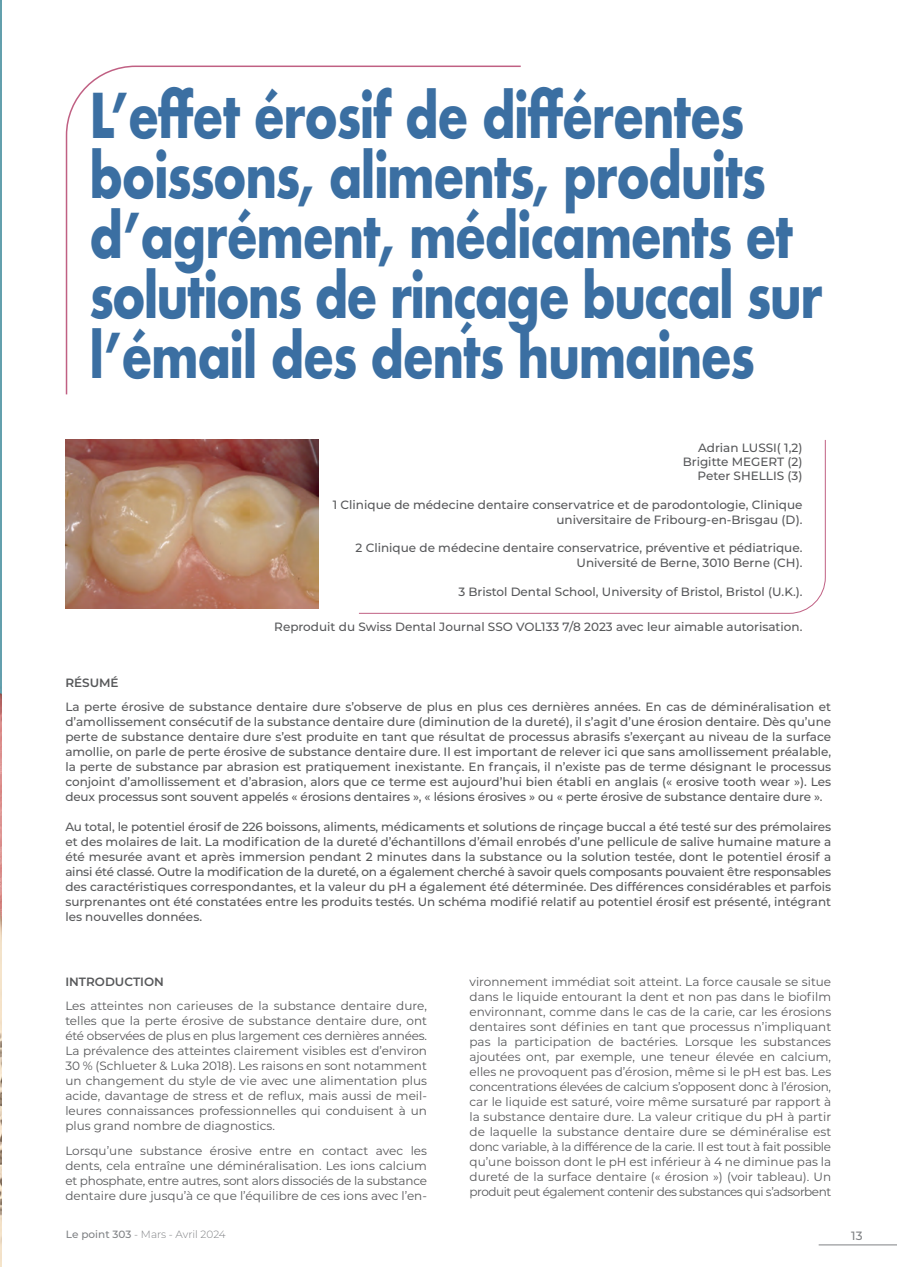
<style>
.page{position:relative;width:897px;height:1267px;background:#fff}
.page>*{position:absolute;margin:0;border:0;box-sizing:border-box;transform-origin:0 0}
.t1{font:700 60px/60px "Futura";letter-spacing:-.03em;color:#3b6fa2;scale:.8 1}
.t2{font:500 12px/15px "Montserrat";color:#57585a;text-align:right}
.t3{font:12px/15px "Montserrat";color:#57585a;text-align:justify}
.t4{font:600 12px "Montserrat";color:#57585a}
.t5{font:500 12px "Montserrat";color:#808285}
.t6{font:300 10.5px "Montserrat";letter-spacing:-.005em;color:#808285}
.s1{font-weight:500}
</style>
<div class="page">
<hr style="left:818px;top:1244px;width:78px;height:1px;background:#808285">
<svg style="left:65px;top:65px;width:456px;height:330px"></svg>
<svg style="left:359px;top:440px;width:467px;height:174px"></svg>
<img style="left:66px;top:440px;width:253px;height:168px">
<img style="left:0;top:3px;width:2px;height:1261px">
<h1 class="t1" style="left:90px;top:85px;width:918px">L’effet érosif de différentes boissons, aliments, produits d’agrément, médicaments et solutions de rinçage buccal sur l’émail des dents humaines</h1>
<p class="t2" style="left:682px;top:439px;width:121px;line-height:14.4px">Adrian LUSSI( 1,2)<br>Brigitte MEGERT (2)<br>Peter SHELLIS (3)</p>
<p class="t2" style="left:333px;top:497px;width:471px;line-height:14.4px">1 Clinique de médecine dentaire conservatrice et de parodontologie, Clinique universitaire de Fribourg-en-Brisgau (D).</p>
<p class="t2" style="left:355px;top:540px;width:448px;line-height:14.4px">2 Clinique de médecine dentaire conservatrice, préventive et pédiatrique.<br>Université de Berne, 3010 Berne (CH).</p>
<p class="t2" style="left:458px;top:583px;width:345px">3 Bristol Dental School, University of Bristol, Bristol (U.K.).</p>
<p class="t2" style="left:274px;top:618px;width:529px">Reproduit du Swiss Dental Journal SSO VOL133 7/8 2023 avec leur aimable autorisation.</p>
<p class="t4" style="left:65px;top:674px;width:55px">RÉSUMÉ</p>
<p class="t2" style="left:65px;top:698px;width:767px;text-align:justify">La perte érosive de substance dentaire dure s’observe de plus en plus ces dernières années. En cas de déminéralisation et d’amollissement consécutif de la substance dentaire dure (diminution de la dureté), il s’agit d’une érosion dentaire. Dès qu’une perte de substance dentaire dure s’est produite en tant que résultat de processus abrasifs s’exerçant au niveau de la surface amollie, on parle de perte érosive de substance dentaire dure. Il est important de relever ici que sans amollissement préalable, la perte de substance par abrasion est pratiquement inexistante. En français, il n’existe pas de terme désignant le processus conjoint d’amollissement et d’abrasion, alors que ce terme est aujourd’hui bien établi en anglais (« erosive tooth wear »). Les deux processus sont souvent appelés « érosions dentaires », « lésions érosives » ou « perte érosive de substance dentaire dure ».</p>
<p class="t2" style="left:65px;top:818px;width:767px;text-align:justify">Au total, le potentiel érosif de 226 boissons, aliments, médicaments et solutions de rinçage buccal a été testé sur des prémolaires et des molaires de lait. La modification de la dureté d’échantillons d’émail enrobés d’une pellicule de salive humaine mature a été mesurée avant et après immersion pendant 2 minutes dans la substance ou la solution testée, dont le potentiel érosif a ainsi été classé. Outre la modification de la dureté, on a également cherché à savoir quels composants pouvaient être responsables des caractéristiques correspondantes, et la valeur du pH a également été déterminée. Des différences considérables et parfois surprenantes ont été constatées entre les produits testés. Un schéma modifié relatif au potentiel érosif est présenté, intégrant les nouvelles données.</p>
<p class="t4" style="left:65px;top:972px;width:100px">INTRODUCTION</p>
<p class="t3" style="left:65px;top:997px;width:363px">Les atteintes non carieuses de la substance dentaire dure, telles que la perte érosive de substance dentaire dure, ont été observées de plus en plus largement ces dernières années.<br>La prévalence des atteintes clairement visibles est d’environ 30 % (Schlueter &amp; Luka 2018). Les raisons en sont notamment un changement du style de vie avec une alimentation plus acide, davantage de stress et de reflux, mais aussi de meil&shy;leures connaissances professionnelles qui conduisent à un plus grand nombre de diagnostics.</p>
<p class="t3" style="left:65px;top:1142px;width:363px">Lorsqu’une substance érosive entre en contact avec les dents, cela entraîne une déminéralisation. Les ions calcium et phosphate, entre autres, sont alors dissociés de la substance dentaire dure jusqu’à ce que l’équilibre de ces ions avec l’en-</p>
<p class="t3" style="left:469px;top:973px;width:363px">vironnement immédiat soit atteint. La force causale se situe dans le liquide entourant la dent et non pas dans le biofilm environnant, comme dans le cas de la carie, car les érosions dentaires sont définies en tant que processus n’impliquant pas la participation de bactéries. Lorsque les substances ajoutées ont, par exemple, une teneur élevée en calcium, elles ne provoquent pas d’érosion, même si le pH est bas. Les concentrations élevées de calcium s’opposent donc à l’érosion, car le liquide est saturé, voire même sursaturé par rapport à la substance dentaire dure. La valeur critique du pH à partir de laquelle la substance dentaire dure se déminéralise est donc variable, à la différence de la carie. Il est tout à fait possible qu’une boisson dont le pH est inférieur à 4 ne diminue pas la dureté de la surface dentaire (« érosion ») (voir tableau). Un produit peut également contenir des substances qui s’adsorbent</p>
<p class="t6" style="left:66px;top:1227px;width:161px"><span class="s1">Le point 303</span> - Mars - Avril 2024</p>
<p class="t5" style="left:851px;top:1226px;width:13px">13</p>
</div>
